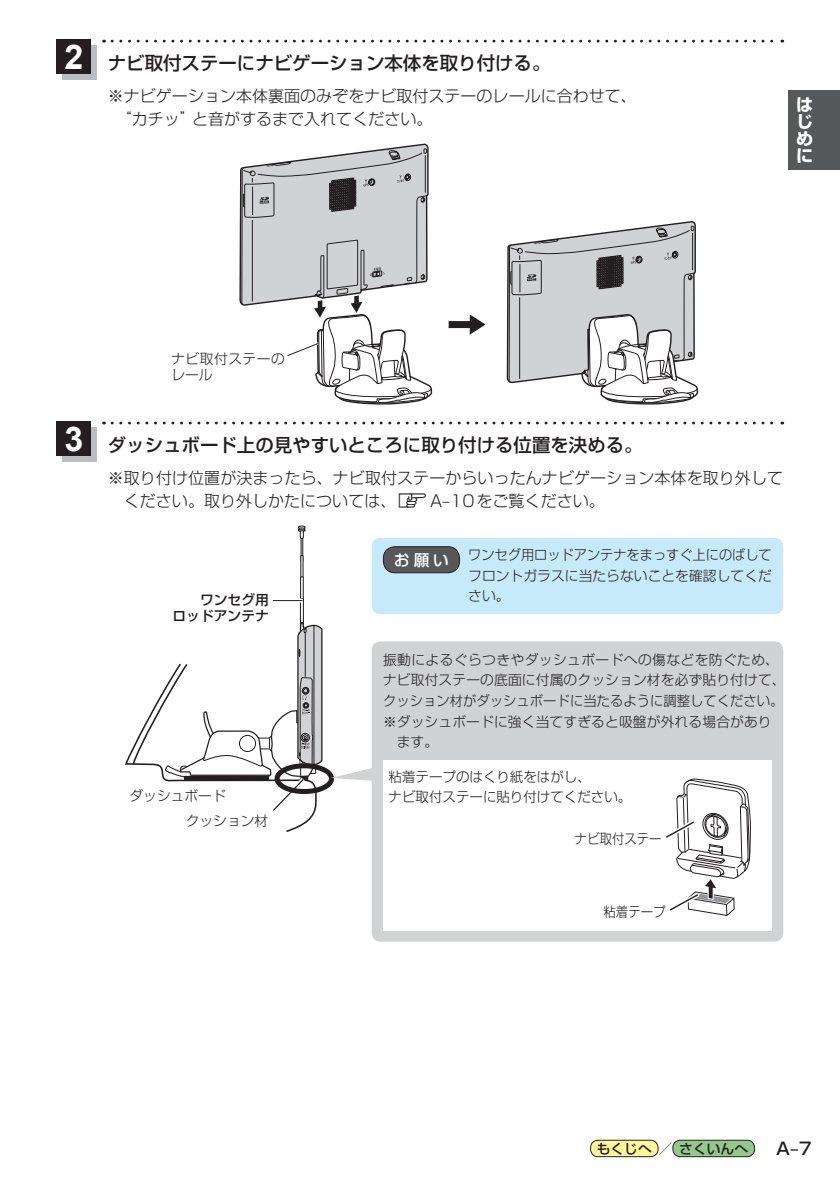
<style>
.page{position:relative;width:840px;height:1191px;background:#fff}
.page>*{position:absolute;margin:0;border:0;box-sizing:border-box;transform-origin:0 0}
.t1{font:700 34px "Arial";color:#fff}
.t2{font:500 18.4px "Shin Go Pro";color:#231f20}
.t3{font:700 17px/17px "Shin Go Pro";color:#fff;text-align:justify}
.t4{font:500 17px "Shin Go Pro";color:#231f20}
.t5{font:300 16px/22.6px "Shin Go Pro";color:#231f20}
.t6{font:500 15.6px "Shin Go Pro";color:#fff}
.t7{font:300 13.8px/20.6px "Shin Go Pro";letter-spacing:.005em;color:#231f20}
.t8{font:300 13.8px/20.6px "Shin Go Pro";letter-spacing:.005em;color:#231f20;text-align:justify;scale:.96 1}
.t9{font:300 13.8px "Shin Go Pro";letter-spacing:.03em;color:#231f20}
.t10{font:500 13.8px/16.4px "Shin Go Pro";color:#231f20;text-align:right}
.t11{font:300 13.8px "Shin Go Pro";letter-spacing:.005em;color:#231f20;scale:.9 1}
.t12{font:300 13.8px/16.4px "Shin Go Pro";letter-spacing:.035em;color:#231f20}
.t13{font:7.8px "Shin Go Pro Light 90 pv RKSJ H";letter-spacing:-.02em;color:#231f20}
.s1{font-family:"MC1";font-weight:400;font-size:14.2px}
.s2{font-size:14.2px}
</style>
<div class="page">
<div style="left:788px;top:91px;width:51px;height:79px;background:#57585a"></div>
<div style="left:590px;top:1140px;width:67px;height:16px;background:#fff79a;border-radius:8px"></div>
<div style="left:590px;top:1140px;width:68px;height:17px;border:1px solid #231f20;border-radius:8px"></div>
<div style="left:672px;top:1140px;width:82px;height:16px;background:#92c889;border-radius:8px"></div>
<div style="left:672px;top:1140px;width:82px;height:17px;border:1px solid #231f20;border-radius:8px"></div>
<svg style="left:239px;top:144px;width:458px;height:260px"></svg>
<div style="left:171px;top:352px;width:114px;height:36px;background:#fff"></div>
<svg style="left:112px;top:40px;width:670px;height:3px"></svg>
<div style="left:62px;top:45px;width:34px;height:34px;background:#bcbdc0"></div>
<div style="left:57px;top:40px;width:34px;height:34px;background:#231f20"></div>
<div style="left:371px;top:538px;width:411px;height:76px;background:#c6eafa;border-radius:9px"></div>
<div style="left:383px;top:546px;width:76px;height:27px;background:#57585a;border-radius:12px"></div>
<div style="left:383px;top:546px;width:76px;height:27px;border:1px solid #231f20;border-radius:12px"></div>
<div style="left:371px;top:641px;width:411px;height:300px;background:#d1d2d4;border-radius:9px"></div>
<div style="left:383px;top:760px;width:388px;height:170px;background:#fff"></div>
<svg style="left:666px;top:778px;width:85px;height:138px"></svg>
<div style="left:274px;top:763px;width:60px;height:31px;border:5px solid #231f20;border-radius:50%"></div>
<svg style="left:125px;top:525px;width:198px;height:307px"></svg>
<div style="left:155px;top:592px;width:114px;height:36px;background:#fff"></div>
<div style="left:129px;top:789px;width:97px;height:14px;background:#fff"></div>
<div style="left:179px;top:813px;width:96px;height:15px;background:#fff"></div>
<svg style="left:330px;top:766px;width:42px;height:15px"></svg>
<svg style="left:112px;top:421px;width:670px;height:3px"></svg>
<div style="left:62px;top:427px;width:34px;height:34px;background:#bcbdc0"></div>
<div style="left:57px;top:421px;width:34px;height:35px;background:#231f20"></div>
<h1 class="t1" style="left:64px;top:35px;width:20px">2</h1>
<h2 class="t2" style="left:108px;top:48px;width:444px">ナビ取付ステーにナビゲーション本体を取り付ける。</h2>
<p class="t5" style="left:116px;top:83px;width:522px;text-indent:-8px">※ナビゲーション本体裏面のみぞをナビ取付ステーのレールに合わせて、“カチッ”と音がするまで入れてください。</p>
<p class="t3" style="left:795px;top:95px;width:18px">はじめに</p>
<h1 class="t1" style="left:64px;top:416px;width:20px">3</h1>
<p class="t12" style="left:171px;top:349px;width:115px">ナビ取付ステーのレール</p>
<p class="t13" style="left:249px;top:355px;width:62px">ナビ取付ステーの</p>
<h2 class="t2" style="left:108px;top:430px;width:536px">ダッシュボード上の見やすいところに取り付ける位置を決める。</h2>
<p class="t5" style="left:124px;top:464px;width:660px;text-indent:-16px">※取り付け位置が決まったら、ナビ取付ステーからいったんナビゲーション本体を取り外してください。取り外しかたについては、<span class="s1">z</span>A–10をご覧ください。</p>
<p class="t10" style="left:172px;top:589px;width:98px">ワンセグ用<br>ロッドアンテナ</p>
<p class="t7" style="left:186px;top:781px;width:84px;line-height:24.6px;text-indent:-56px">ダッシュボード<br>クッション材</p>
<p class="t6" style="left:394px;top:547px;width:56px">お願い</p>
<p class="t8" style="left:468px;top:543px;width:317px">ワンセグ用ロッドアンテナをまっすぐ上にのばしてフロントガラスに当たらないことを確認してください。</p>
<p class="t9" style="left:383px;top:648px;width:397px">振動によるぐらつきやダッシュボードへの傷などを防ぐため、</p>
<p class="t7" style="left:383px;top:668px;width:404px">ナビ取付ステーの底面に付属のクッション材を必ず貼り付けて、</p>
<p class="t7" style="left:383px;top:689px;width:402px">クッション材がダッシュボードに当たるように調整してください。</p>
<p class="t7" style="left:383px;top:709px;width:390px">※ダッシュボードに強く当てすぎると吸盤が外れる場合があり</p>
<p class="t7" style="left:396px;top:730px;width:43px">ます。</p>
<p class="t7" style="left:388px;top:764px;width:244px">粘着テープのはくり紙をはがし、<br>ナビ取付ステーに貼り付けてください。</p>
<p class="t11" style="left:574px;top:827px;width:98px">ナビ取付ステー</p>
<p class="t11" style="left:603px;top:900px;width:70px">粘着テープ</p>
<p class="t10" style="left:596px;top:1138px;width:153px">もくじへ<span class="s2">／</span>さくいんへ</p>
<p class="t4" style="left:775px;top:1134px;width:37px">A–7</p>
</div>
